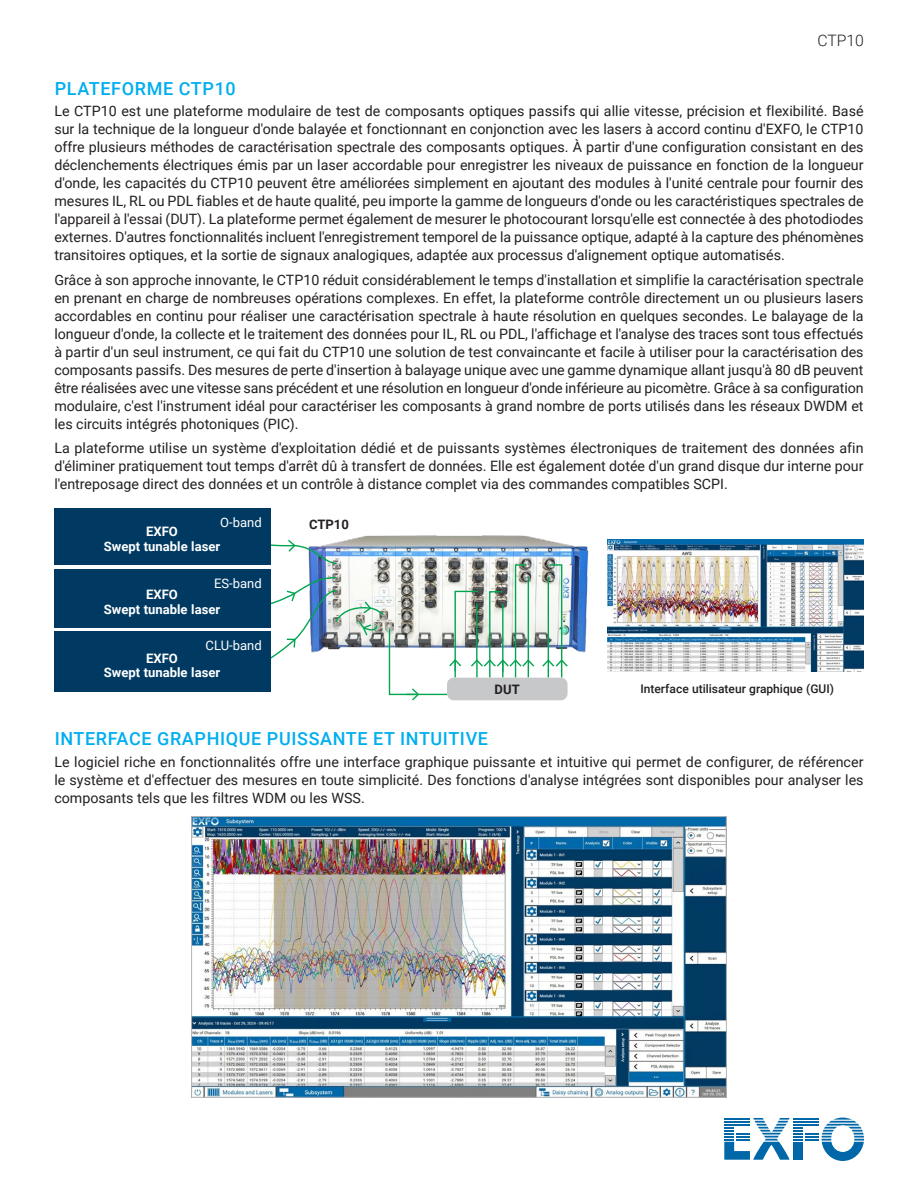
<style>
.page{position:relative;width:918px;height:1188px;background:#fff}
.page>*{position:absolute;margin:0;border:0;box-sizing:border-box;transform-origin:0 0}
.t1{font:500 18px "Roboto";letter-spacing:.035em;color:#00aeef}
.t2{font:300 15.75px "Roboto";color:#231f20}
.t3{font:14.25px/18px "Roboto";color:#231f20;text-align:justify}
.t4{font:700 13.05px/14.9px "Roboto";color:#fff;text-align:center}
.t5{font:13.05px "Roboto";color:#fff}
.t6{font:700 13.05px "Roboto";color:#231f20}
.t7{font:500 12px "Roboto";color:#231f20}
</style>
<div class="page">
<svg style="left:724px;top:1118px;width:140px;height:43px"></svg>
<hr style="left:724px;top:1124px;width:26px;height:2px;background:#0068a9">
<img style="left:309px;top:535px;width:280px;height:118px">
<svg style="left:448px;top:564px;width:121px;height:113px"></svg>
<hr style="left:528px;top:577px;width:1px;height:83px;background:#00a54f">
<hr style="left:548px;top:577px;width:1px;height:83px;background:#00a54f">
<svg style="left:270px;top:529px;width:68px;height:36px"></svg>
<svg style="left:218px;top:576px;width:202px;height:125px"></svg>
<hr style="left:406px;top:694px;width:41px;height:1px;background:#00a54f">
<div style="left:54px;top:509px;width:216px;height:56px;background:#003a62"></div>
<div style="left:54px;top:569px;width:216px;height:59px;background:#003a62"></div>
<div style="left:54px;top:631px;width:216px;height:60px;background:#003a62"></div>
<div style="left:447px;top:678px;width:121px;height:22px;background:#c7c8ca;border-radius:7px"></div>
<img style="left:608px;top:540px;width:256px;height:132px">
<img style="left:193px;top:818px;width:532px;height:278px">
<div style="left:191px;top:816px;width:536px;height:282px;border:1px solid #b2b3b7"></div>
<p class="t2" style="left:817px;top:30px;width:48px">CTP10</p>
<p class="t1" style="left:55px;top:75px;width:183px">PLATEFORME CTP10</p>
<p class="t3" style="left:54px;top:101px;width:811px">Le CTP10 est une plateforme modulaire de test de composants optiques passifs qui allie vitesse, précision et flexibilité. Basé sur la technique de la longueur d'onde balayée et fonctionnant en conjonction avec les lasers à accord continu d'EXFO, le CTP10 offre plusieurs méthodes de caractérisation spectrale des composants optiques. À partir d'une configuration consistant en des déclenchements électriques émis par un laser accordable pour enregistrer les niveaux de puissance en fonction de la longueur d'onde, les capacités du CTP10 peuvent être améliorées simplement en ajoutant des modules à l'unité centrale pour fournir des mesures IL, RL ou PDL fiables et de haute qualité, peu importe la gamme de longueurs d'onde ou les caractéristiques spectrales de l'appareil à l'essai (DUT). La plateforme permet également de mesurer le photocourant lorsqu'elle est connectée à des photodiodes externes. D'autres fonctionnalités incluent l'enregistrement temporel de la puissance optique, adapté à la capture des phénomènes transitoires optiques, et la sortie de signaux analogiques, adaptée aux processus d'alignement optique automatisés.</p>
<p class="t3" style="left:54px;top:270px;width:811px">Grâce à son approche innovante, le CTP10 réduit considérablement le temps d'installation et simplifie la caractérisation spectrale en prenant en charge de nombreuses opérations complexes. En effet, la plateforme contrôle directement un ou plusieurs lasers accordables en continu pour réaliser une caractérisation spectrale à haute résolution en quelques secondes. Le balayage de la longueur d'onde, la collecte et le traitement des données pour IL, RL ou PDL, l'affichage et l'analyse des traces sont tous effectués à partir d'un seul instrument, ce qui fait du CTP10 une solution de test convaincante et facile à utiliser pour la caractérisation des composants passifs. Des mesures de perte d'insertion à balayage unique avec une gamme dynamique allant jusqu'à 80 dB peuvent être réalisées avec une vitesse sans précédent et une résolution en longueur d'onde inférieure au picomètre. Grâce à sa configuration modulaire, c'est l'instrument idéal pour caractériser les composants à grand nombre de ports utilisés dans les réseaux DWDM et les circuits intégrés photoniques (PIC).</p>
<p class="t3" style="left:54px;top:439px;width:811px">La plateforme utilise un système d'exploitation dédié et de puissants systèmes électroniques de traitement des données afin d'éliminer pratiquement tout temps d'arrêt dû à transfert de données. Elle est également dotée d'un grand disque dur interne pour l'entreposage direct des données et un contrôle à distance complet via des commandes compatibles SCPI.</p>
<p class="t5" style="left:220px;top:513px;width:43px">O-band</p>
<p class="t6" style="left:309px;top:515px;width:41px">CTP10</p>
<p class="t4" style="left:104px;top:524px;width:118px">EXFO<br>Swept tunable laser</p>
<p class="t5" style="left:214px;top:574px;width:49px">ES-band</p>
<p class="t4" style="left:104px;top:586px;width:118px">EXFO<br>Swept tunable laser</p>
<p class="t5" style="left:206px;top:636px;width:58px">CLU-band</p>
<p class="t4" style="left:104px;top:650px;width:118px">EXFO<br>Swept tunable laser</p>
<p class="t6" style="left:495px;top:680px;width:27px">DUT</p>
<p class="t7" style="left:641px;top:680px;width:195px">Interface utilisateur graphique (GUI)</p>
<p class="t1" style="left:55px;top:726px;width:435px">INTERFACE GRAPHIQUE PUISSANTE ET INTUITIVE</p>
<p class="t3" style="left:54px;top:752px;width:811px">Le logiciel riche en fonctionnalités offre une interface graphique puissante et intuitive qui permet de configurer, de référencer le système et d'effectuer des mesures en toute simplicité. Des fonctions d'analyse intégrées sont disponibles pour analyser les composants tels que les filtres WDM ou les WSS.</p>
</div>
